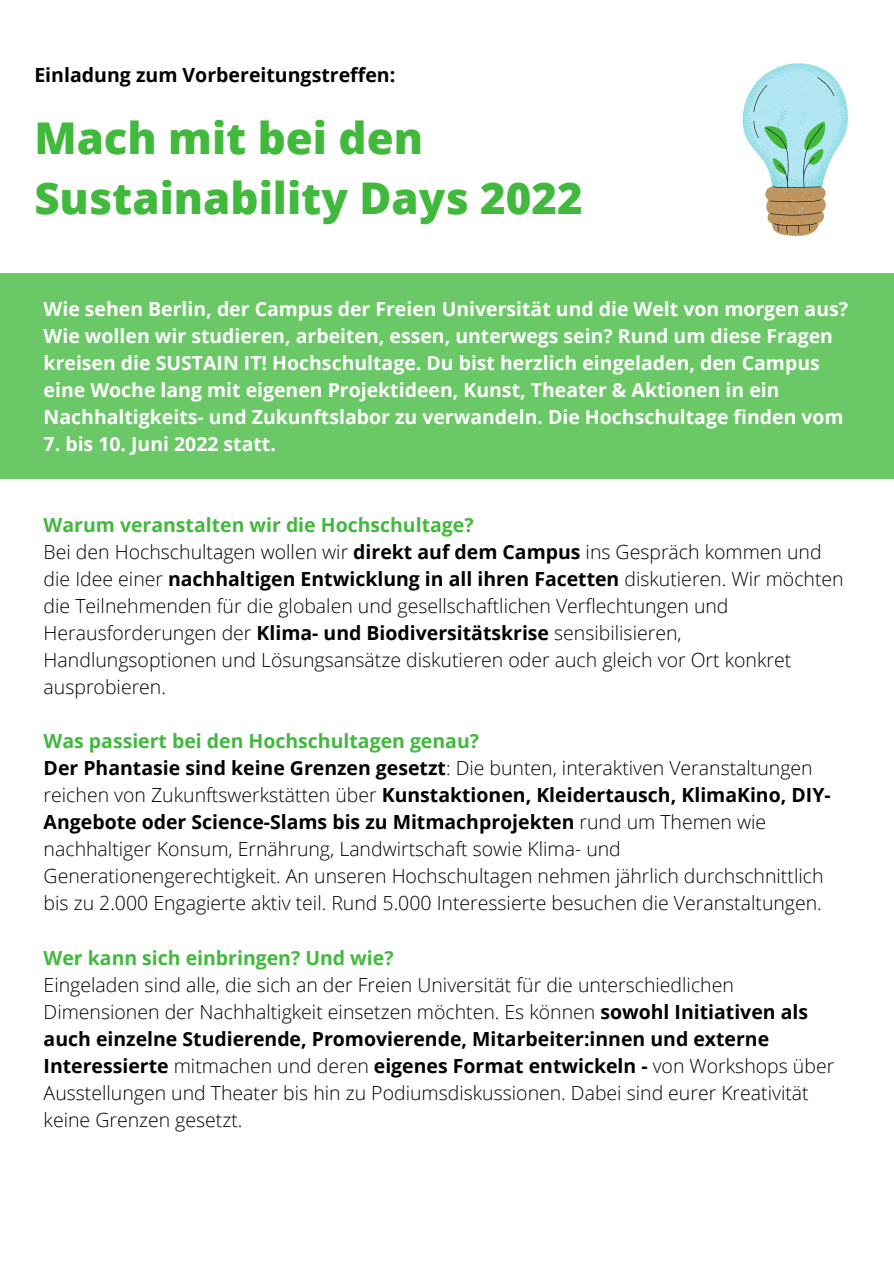
<style>
.page{position:relative;width:894px;height:1264px;background:#fff}
.page>*{position:absolute;margin:0;border:0;box-sizing:border-box;transform-origin:0 0}
.t1{font:800 43.8px/60.8px "Open Sans";color:#41b93c}
.t2{font:300 19.5px/27px "Open Sans";color:#000}
.t3{font:700 19.5px/27px "Open Sans";color:#fff}
.t4{font:700 19.5px "Open Sans";color:#41b93c}
.t5{font:700 19.5px "Open Sans";color:#000}
.s1{font-weight:700}
</style>
<div class="page">
<svg style="left:742px;top:63px;width:106px;height:173px"></svg>
<div style="left:0;top:273px;width:893px;height:205px;background:#6bc867"></div>
<p class="t5" style="left:34px;top:61px;width:362px">Einladung zum Vorbereitungstreffen:</p>
<p class="t1" style="left:34px;top:106px;width:550px">Mach mit bei den<br>Sustainability Days 2022</p>
<p class="t3" style="left:44px;top:294px;width:805px">Wie sehen Berlin, der Campus der Freien Universität und die Welt von morgen aus?<br>Wie wollen wir studieren, arbeiten, essen, unterwegs sein? Rund um diese Fragen kreisen die SUSTAIN IT! Hochschultage. Du bist herzlich eingeladen, den Campus eine Woche lang mit eigenen Projektideen, Kunst, Theater &amp; Aktionen in ein Nachhaltigkeits- und Zukunftslabor zu verwandeln. Die Hochschultage finden vom</p>
<p class="t3" style="left:44px;top:430px;width:234px">7. bis 10. Juni 2022 statt.</p>
<p class="t4" style="left:44px;top:511px;width:431px">Warum veranstalten wir die Hochschultage?</p>
<p class="t2" style="left:44px;top:538px;width:801px">Bei den Hochschultagen wollen wir <span class="s1">direkt auf dem Campus</span> ins Gespräch kommen und die Idee einer <span class="s1">nachhaltigen Entwicklung in all ihren Facetten</span> diskutieren. Wir möchten die Teilnehmenden für die globalen und gesellschaftlichen Verflechtungen und Herausforderungen der <span class="s1">Klima- und Biodiversitätskrise</span> sensibilisieren, Handlungsoptionen und Lösungsansätze diskutieren oder auch gleich vor Ort konkret ausprobieren.</p>
<p class="t4" style="left:44px;top:727px;width:437px">Was passiert bei den Hochschultagen genau?</p>
<p class="t2" style="left:44px;top:754px;width:788px"><span class="s1">Der Phantasie sind keine Grenzen gesetzt</span>: Die bunten, interaktiven Veranstaltungen reichen von Zukunftswerkstätten über <span class="s1">Kunstaktionen, Kleidertausch, KlimaKino, DIY-Angebote oder Science-Slams bis zu Mitmachprojekten</span> rund um Themen wie nachhaltiger Konsum, Ernährung, Landwirtschaft sowie Klima- und Generationengerechtigkeit. An unseren Hochschultagen nehmen jährlich durchschnittlich bis zu 2.000 Engagierte aktiv teil. Rund 5.000 Interessierte besuchen die Veranstaltungen.</p>
<p class="t4" style="left:44px;top:943px;width:351px">Wer kann sich einbringen? Und wie?</p>
<p class="t2" style="left:44px;top:970px;width:791px">Eingeladen sind alle, die sich an der Freien Universität für die unterschiedlichen Dimensionen der Nachhaltigkeit einsetzen möchten. Es können <span class="s1">sowohl Initiativen als auch einzelne Studierende, Promovierende, Mitarbeiter:innen und externe Interessierte</span> mitmachen und deren <span class="s1">eigenes Format entwickeln -</span> von Workshops über Ausstellungen und Theater bis hin zu Podiumsdiskussionen. Dabei sind eurer Kreativität keine Grenzen gesetzt.</p>
</div>
